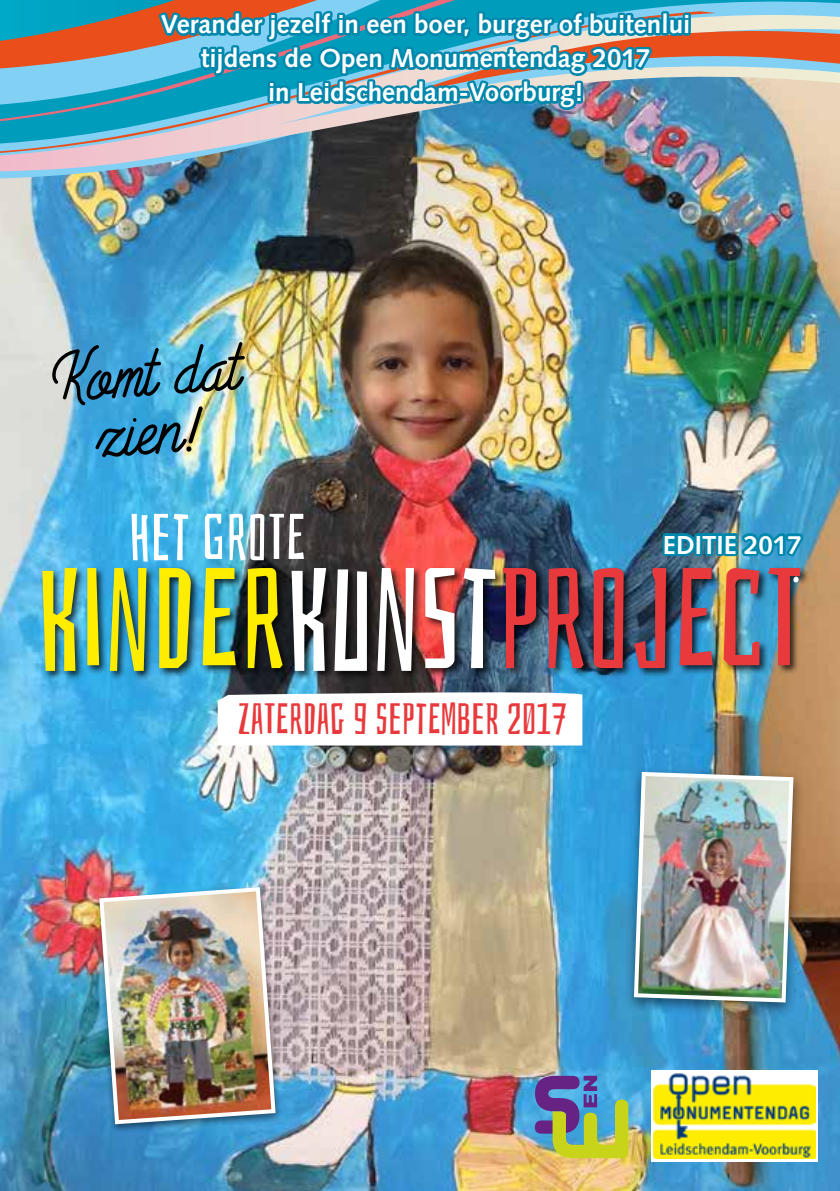
<style>
.page{position:relative;width:840px;height:1191px;background:#fff}
.page>*{position:absolute;margin:0;border:0;box-sizing:border-box;transform-origin:0 0}
.t1{font:140.8px "Bahiana";color:#e8393c}
.t2{font:65.4px "Bahiana";color:#fff}
.t3{font:60.6px/58.4px "Authentic";color:#000;text-align:center}
.t4{font:43.2px "Bahiana";color:#e8393c}
.t5{font:700 26px/34px "Syntax LT Std";color:#fff;text-align:center}
.s1{color:#ffed00}
.s2{color:#fff}
</style>
<div class="page">
<img style="left:817px;top:203px;width:22px;height:988px">
<svg style="left:817px;top:25px;width:22px;height:93px;background:#dcad94"></svg>
<img style="left:0;top:0;width:817px;height:1191px">
<div style="left:574px;top:95px;width:8px;height:9px;border:5px solid #0087ac"></div>
<div style="left:574px;top:81px;width:8px;height:18px;border:5px solid #0087ac"></div>
<p class="t5" style="left:161px;top:7px;width:530px">Verander jezelf in een boer, burger of buitenlui tijdens de Open Monumentendag 2017<br>in Leidschendam-Voorburg!</p>
<h3 class="t3" style="left:51px;top:358px;width:190px;rotate:-4deg">Komt dat zien!</h3>
<h2 class="t2" style="left:129px;top:487px;width:178px">HET GROTE</h2>
<p class="t5" style="left:662px;top:528px;width:140px">EDITIE 2017</p>
<h1 class="t1" style="left:36px;top:510px;width:768px"><span class="s1">KINDER</span><span class="s2">KUNST</span>PROJECT</h1>
<h3 class="t4" style="left:237px;top:685px;width:329px">ZATERDAG 9 SEPTEMBER 2017</h3>
</div>
